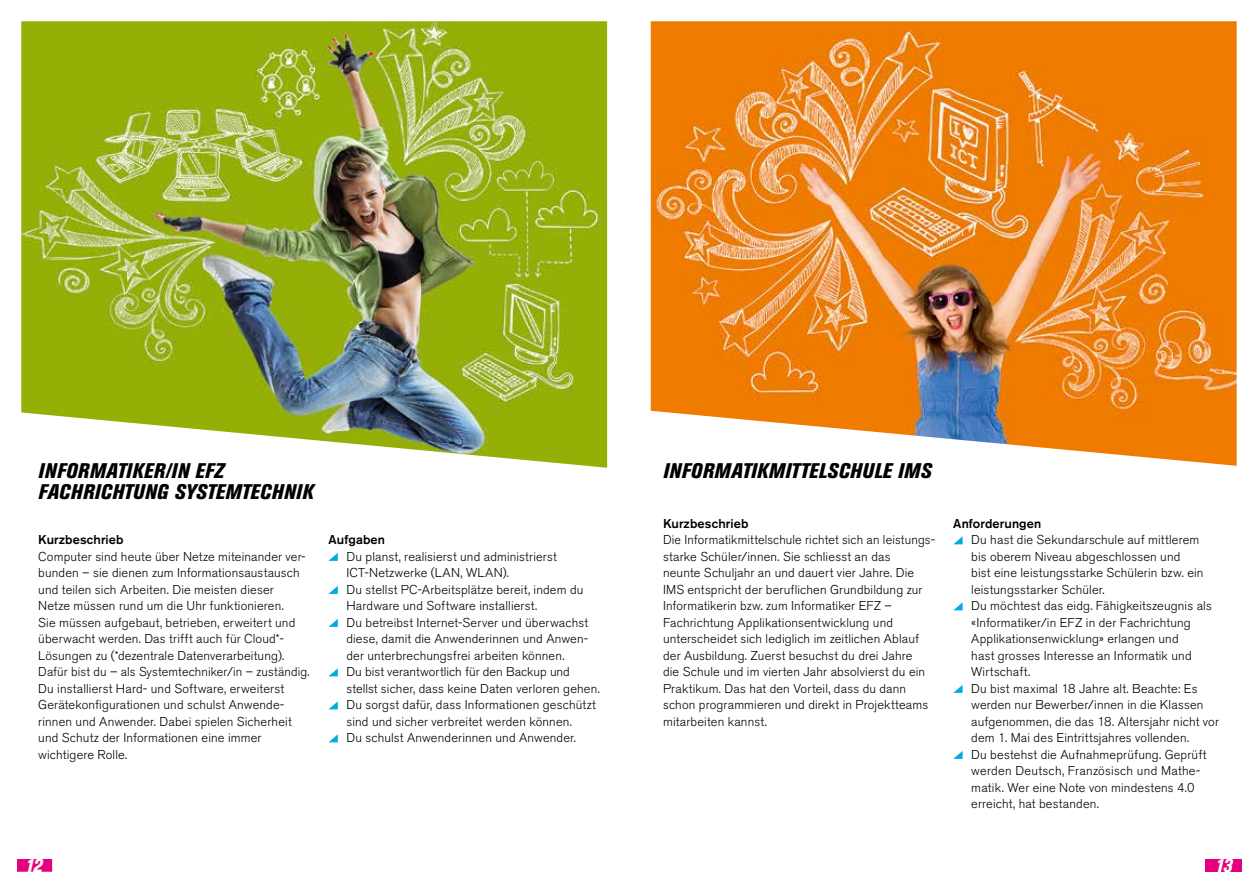
<style>
.page{position:relative;width:1259px;height:893px;background:#fff}
.page>*{position:absolute;margin:0;border:0;box-sizing:border-box;transform-origin:0 0}
.t1{font:italic 800 condensed 21px/21px "Akzidenz Grotesk BE";letter-spacing:.02em;color:#000}
.t2{font:italic 800 condensed 18.6px "Akzidenz Grotesk BE";color:#fff}
.t3{font:300 12.75px/16.5px "Akzidenz Grotesk BE";letter-spacing:.01em;color:#000}
.t4{font:500 12.75px "Akzidenz Grotesk BE";letter-spacing:.01em;color:#000}
</style>
<div class="page">
<div style="left:17px;top:859px;width:35px;height:13px;background:#e5007d"></div>
<div style="left:1205px;top:859px;width:37px;height:13px;background:#e5007d"></div>
<img style="left:21px;top:21px;width:586px;height:447px">
<svg style="left:328px;top:553px;width:10px;height:8px"></svg>
<svg style="left:328px;top:586px;width:10px;height:8px"></svg>
<svg style="left:328px;top:619px;width:10px;height:8px"></svg>
<svg style="left:329px;top:668px;width:9px;height:8px"></svg>
<svg style="left:329px;top:701px;width:9px;height:8px"></svg>
<svg style="left:329px;top:734px;width:9px;height:8px"></svg>
<img style="left:651px;top:21px;width:585px;height:445px">
<svg style="left:954px;top:537px;width:8px;height:7px"></svg>
<svg style="left:954px;top:603px;width:8px;height:7px"></svg>
<svg style="left:953px;top:685px;width:9px;height:8px"></svg>
<svg style="left:953px;top:751px;width:9px;height:8px"></svg>
<h1 class="t1" style="left:38px;top:461px;width:277px">INFORMATIKER/IN EFZ<br>FACHRICHTUNG SYSTEMTECHNIK</h1>
<p class="t4" style="left:38px;top:532px;width:87px">Kurzbeschrieb</p>
<p class="t3" style="left:38px;top:548px;width:273px">Computer sind heute über Netze miteinander ver&shy;bunden – sie dienen zum Informationsaustausch und teilen sich Arbeiten. Die meisten dieser<br>Netze müssen rund um die Uhr funktionieren.<br>Sie müssen aufgebaut, betrieben, erweitert und überwacht werden. Das trifft auch für Cloud*- Lösungen zu (*dezentrale Datenverarbeitung).<br>Dafür bist du – als Systemtechniker/in – zuständig.<br>Du installierst Hard- und Software, erweiterst Gerätekonfigurationen und schulst Anwende&shy;rinnen und Anwender. Dabei spielen Sicherheit und Schutz der Informationen eine immer wichtigere Rolle.</p>
<p class="t4" style="left:328px;top:532px;width:58px">Aufgaben</p>
<p class="t3" style="left:346px;top:548px;width:255px">Du planst, realisierst und administrierst ICT-Netzwerke (LAN, WLAN).<br>Du stellst PC-Arbeitsplätze bereit, indem du Hardware und Software installierst.<br>Du betreibst Internet-Server und überwachst diese, damit die Anwenderinnen und Anwen&shy;der unterbrechungsfrei arbeiten können.<br>Du bist verantwortlich für den Backup und stellst sicher, dass keine Daten verloren gehen.<br>Du sorgst dafür, dass Informationen geschützt sind und sicher verbreitet werden können.<br>Du schulst Anwenderinnen und Anwender.</p>
<h1 class="t1" style="left:663px;top:461px;width:270px">INFORMATIKMITTELSCHULE IMS</h1>
<p class="t4" style="left:663px;top:516px;width:87px">Kurzbeschrieb</p>
<p class="t3" style="left:663px;top:532px;width:274px">Die Informatikmittelschule richtet sich an leistungs&shy;starke Schüler/innen. Sie schliesst an das<br>neunte Schuljahr an und dauert vier Jahre. Die IMS entspricht der beruflichen Grundbildung zur Informatikerin bzw. zum Informatiker EFZ – Fachrichtung Applikationsentwicklung und unterscheidet sich lediglich im zeitlichen Ablauf der Ausbildung. Zuerst besuchst du drei Jahre<br>die Schule und im vierten Jahr absolvierst du ein Praktikum. Das hat den Vorteil, dass du dann schon programmieren und direkt in Projektteams mitarbeiten kannst.</p>
<p class="t4" style="left:953px;top:516px;width:90px">Anforderungen</p>
<p class="t3" style="left:971px;top:532px;width:249px">Du hast die Sekundarschule auf mittlerem<br>bis oberem Niveau abgeschlossen und<br>bist eine leistungsstarke Schülerin bzw. ein leistungsstarker Schüler.<br>Du möchtest das eidg. Fähigkeitszeugnis als «Informatiker/in EFZ in der Fachrichtung Applikationsenwicklung» erlangen und<br>hast grosses Interesse an Informatik und Wirtschaft.<br>Du bist maximal 18 Jahre alt. Beachte: Es werden nur Bewerber/innen in die Klassen aufgenommen, die das 18. Altersjahr nicht vor dem 1. Mai des Eintrittsjahres vollenden.<br>Du bestehst die Aufnahmeprüfung. Geprüft werden Deutsch, Französisch und Mathe&shy;matik. Wer eine Note von mindestens 4.0 erreicht, hat bestanden.</p>
<h2 class="t2" style="left:24px;top:855px;width:20px">12</h2>
<h2 class="t2" style="left:1214px;top:855px;width:20px">13</h2>
</div>
